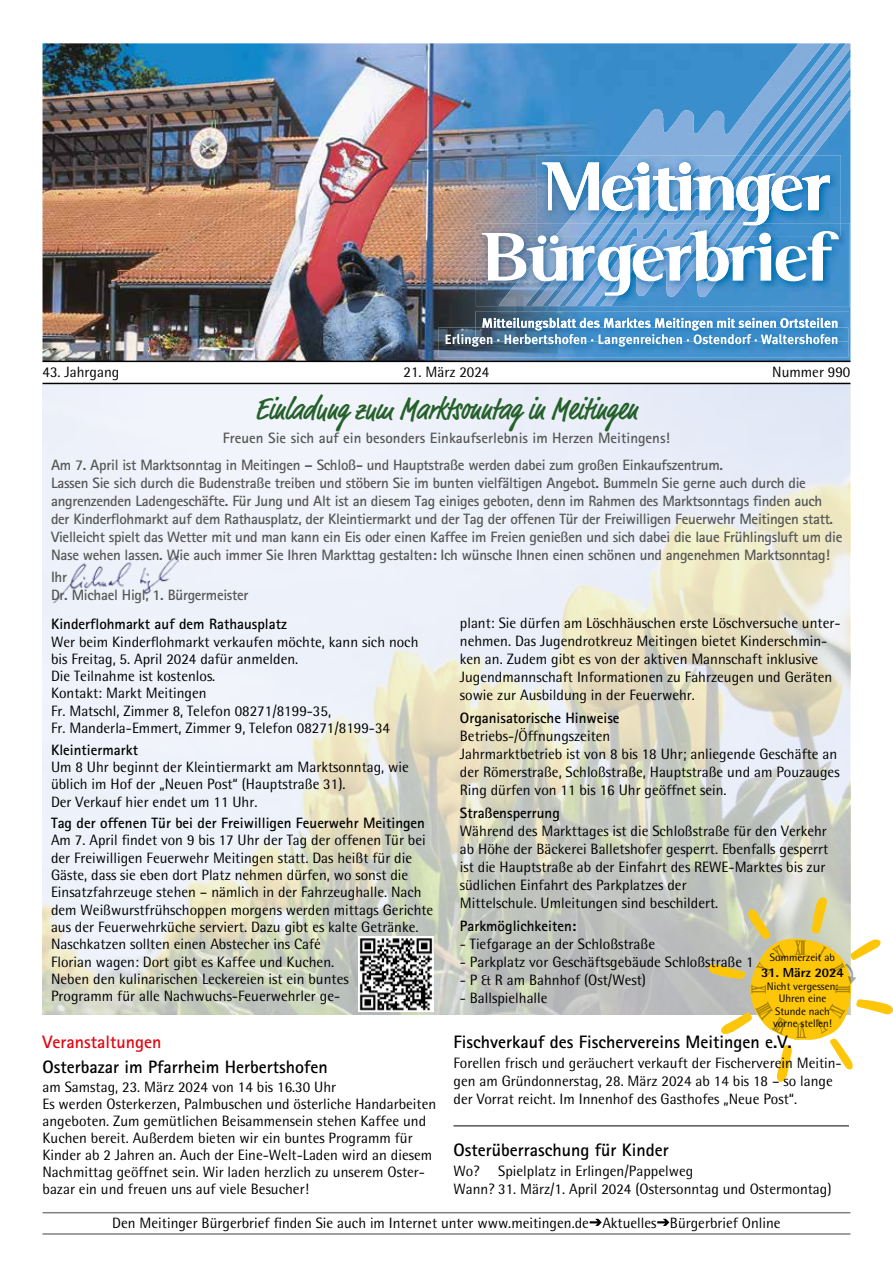
<style>
.page{position:relative;width:893px;height:1263px;background:#fff}
.page>*{position:absolute;margin:0;border:0;box-sizing:border-box;transform-origin:0 0}
.t1{font:500 condensed 31.5px "Market Pro";color:#25602b}
.t2{font:700 18px "Rotis Sans Serif";color:#000}
.t3{font:700 18px "Rotis Sans Serif";color:#e30613}
.t4{font:15px/17.2px "Rotis Semi Sans Std";color:#000}
.t5{font:700 15px/18px "Rotis Sans Serif";letter-spacing:-.02em;color:#575756}
.t6{font:700 15px "Rotis Sans Serif";color:#000}
.t7{font:800 13.05px "Rotis Semi Sans Std";color:#000}
.t8{font:10.95px/12.5px "Rotis Semi Sans Std";color:#000;text-align:center}
</style>
<div class="page">
<img style="left:43px;top:43px;width:807px;height:318px">
<img style="left:619px;top:43px;width:231px;height:112px">
<img style="left:475px;top:311px;width:82px;height:7px">
<img style="left:439px;top:327px;width:409px;height:31px">
<svg style="left:446px;top:318px;width:391px;height:29px"></svg>
<img style="left:536px;top:155px;width:305px;height:68px">
<img style="left:566px;top:155px;width:248px;height:7px">
<img style="left:476px;top:223px;width:374px;height:84px">
<img style="left:499px;top:296px;width:251px;height:10px">
<svg style="left:482px;top:162px;width:357px;height:134px"></svg>
<img style="left:43px;top:384px;width:807px;height:630px">
<svg style="left:707px;top:896px;width:186px;height:186px"></svg>
<hr style="left:43px;top:361px;width:807px;height:1px;background:#000">
<hr style="left:43px;top:383px;width:807px;height:1px;background:#000">
<hr style="left:43px;top:1233px;width:807px;height:2px;background:#000">
<hr style="left:43px;top:1212px;width:807px;height:1px;background:#000">
<img style="left:42px;top:557px;width:137px;height:45px">
<hr style="left:453px;top:1125px;width:396px;height:1px;background:#575756">
<img style="left:359px;top:936px;width:75px;height:76px">
<p class="t4" style="left:43px;top:363px;width:78px">43. Jahrgang</p>
<p class="t4" style="left:403px;top:363px;width:87px">21. März 2024</p>
<p class="t4" style="left:772px;top:363px;width:80px">Nummer 990</p>
<h1 class="t1" style="left:255px;top:387px;width:384px">Einladung zum Marktsonntag in Meitingen</h1>
<p class="t5" style="left:51px;top:424px;width:673px;line-height:27.5px;text-indent:172px">Freuen Sie sich auf ein besonders Einkaufserlebnis im Herzen Meitingens!<br>Am 7. April ist Marktsonntag in Meitingen – Schloß- und Hauptstraße werden dabei zum großen Einkaufszentrum.</p>
<p class="t5" style="left:51px;top:474px;width:793px">Lassen Sie sich durch die Budenstraße treiben und stöbern Sie im bunten vielfältigen Angebot. Bummeln Sie gerne auch durch die angrenzenden Ladengeschäfte. Für Jung und Alt ist an diesem Tag einiges geboten, denn im Rahmen des Marktsonntags finden auch der Kinderflohmarkt auf dem Rathausplatz, der Kleintiermarkt und der Tag der offenen Tür der Freiwilligen Feuerwehr Meitingen statt.<br>Vielleicht spielt das Wetter mit und man kann ein Eis oder einen Kaffee im Freien genießen und sich dabei die laue Frühlingsluft um die Nase wehen lassen. Wie auch immer Sie Ihren Markttag gestalten: Ich wünsche Ihnen einen schönen und angenehmen Marktsonntag!</p>
<p class="t5" style="left:51px;top:568px;width:199px">Ihr<br>Dr. Michael Higl, 1. Bürgermeister</p>
<p class="t6" style="left:51px;top:615px;width:237px">Kinderflohmarkt auf dem Rathausplatz</p>
<p class="t4" style="left:51px;top:633px;width:369px">Wer beim Kinderflohmarkt verkaufen möchte, kann sich noch bis Freitag, 5. April 2024 dafür anmelden.<br>Die Teilnahme ist kostenlos.<br>Kontakt: Markt Meitingen<br>Fr. Matschl, Zimmer 8, Telefon 08271/8199-35,<br>Fr. Manderla-Emmert, Zimmer 9, Telefon 08271/8199-34</p>
<p class="t6" style="left:51px;top:740px;width:88px">Kleintiermarkt</p>
<p class="t4" style="left:51px;top:758px;width:359px">Um 8 Uhr beginnt der Kleintiermarkt am Marktsonntag, wie üblich im Hof der „Neuen Post“ (Hauptstraße 31).<br>Der Verkauf hier endet um 11 Uhr.</p>
<p class="t6" style="left:51px;top:813px;width:376px">Tag der offenen Tür bei der Freiwilligen Feuerwehr Meitingen</p>
<p class="t4" style="left:51px;top:832px;width:384px">Am 7. April findet von 9 bis 17 Uhr der Tag der offenen Tür bei der Freiwilligen Feuerwehr Meitingen statt. Das heißt für die Gäste, dass sie eben dort Platz nehmen dürfen, wo sonst die Einsatzfahrzeuge stehen – nämlich in der Fahrzeughalle. Nach dem Weißwurstfrühschoppen morgens werden mittags Gerichte aus der Feuerwehrküche serviert. Dazu gibt es kalte Getränke.<br>Naschkatzen sollten einen Abstecher ins Café<br>Florian wagen: Dort gibt es Kaffee und Kuchen.<br>Neben den kulinarischen Leckereien ist ein buntes<br>Programm für alle Nachwuchs-Feuerwehrler ge-</p>
<p class="t3" style="left:43px;top:1030px;width:121px">Veranstaltungen</p>
<p class="t2" style="left:43px;top:1056px;width:287px">Osterbazar im Pfarrheim Herbertshofen</p>
<p class="t4" style="left:43px;top:1078px;width:395px">am Samstag, 23. März 2024 von 14 bis 16.30 Uhr<br>Es werden Osterkerzen, Palmbuschen und österliche Handarbeiten angeboten. Zum gemütlichen Beisammensein stehen Kaffee und Kuchen bereit. Außerdem bieten wir ein buntes Programm für Kinder ab 2 Jahren an. Auch der Eine-Welt-Laden wird an diesem Nachmittag geöffnet sein. Wir laden herzlich zu unserem Oster&shy;bazar ein und freuen uns auf viele Besucher!</p>
<p class="t4" style="left:460px;top:613px;width:382px;line-height:18.1px">plant: Sie dürfen am Löschhäuschen erste Löschversuche unter&shy;nehmen. Das Jugendrotkreuz Meitingen bietet Kinderschmin&shy;ken an. Zudem gibt es von der aktiven Mannschaft inklusive Jugendmannschaft Informationen zu Fahrzeugen und Geräten sowie zur Ausbildung in der Feuerwehr.</p>
<p class="t6" style="left:460px;top:708px;width:161px">Organisatorische Hinweise</p>
<p class="t4" style="left:460px;top:726px;width:381px;line-height:18.1px">Betriebs-/Öffnungszeiten<br>Jahrmarktbetrieb ist von 8 bis 18 Uhr; anliegende Geschäfte an der Römerstraße, Schloßstraße, Hauptstraße und am Pouzauges Ring dürfen von 11 bis 16 Uhr geöffnet sein.</p>
<p class="t6" style="left:460px;top:803px;width:101px">Straßensperrung</p>
<p class="t4" style="left:460px;top:821px;width:370px;line-height:18.1px">Während des Markttages ist die Schloßstraße für den Verkehr ab Höhe der Bäckerei Balletshofer gesperrt. Ebenfalls gesperrt ist die Hauptstraße ab der Einfahrt des REWE-Marktes bis zur südlichen Einfahrt des Parkplatzes der<br>Mittelschule. Umleitungen sind beschildert.</p>
<p class="t6" style="left:460px;top:916px;width:118px">Parkmöglichkeiten:</p>
<p class="t4" style="left:460px;top:935px;width:197px">- Tiefgarage an der Schloßstraße</p>
<p class="t4" style="left:460px;top:953px;width:295px">- Parkplatz vor Geschäftsgebäude Schloßstraße 1</p>
<p class="t4" style="left:460px;top:971px;width:188px">- P &amp; R am Bahnhof (Ost/West)</p>
<p class="t4" style="left:460px;top:989px;width:89px">- Ballspielhalle</p>
<p class="t8" style="left:770px;top:951px;width:67px">Sommerzeit ab</p>
<p class="t7" style="left:761px;top:965px;width:84px">31. März 2024</p>
<p class="t8" style="left:767px;top:980px;width:73px">Nicht vergessen:<br>Uhren eine<br>Stunde nach vorne stellen!</p>
<p class="t2" style="left:453px;top:1030px;width:340px">Fischverkauf des Fischervereins Meitingen e.V.</p>
<p class="t4" style="left:453px;top:1053px;width:390px;line-height:18px">Forellen frisch und geräuchert verkauft der Fischerverein Meitin&shy;gen am Gründonnerstag, 28. März 2024 ab 14 bis 18 – so lange der Vorrat reicht. Im Innenhof des Gasthofes „Neue Post“.</p>
<p class="t2" style="left:453px;top:1139px;width:217px">Osterüberraschung für Kinder</p>
<p class="t4" style="left:453px;top:1162px;width:380px;line-height:18px">Wo? Spielplatz in Erlingen/Pappelweg<br>Wann? 31. März/1. April 2024 (Ostersonntag und Ostermontag)</p>
<p class="t4" style="left:112px;top:1214px;width:670px">Den Meitinger Bürgerbrief finden Sie auch im Internet unter www.meitingen.de Aktuelles Bürgerbrief Online</p>
</div>
